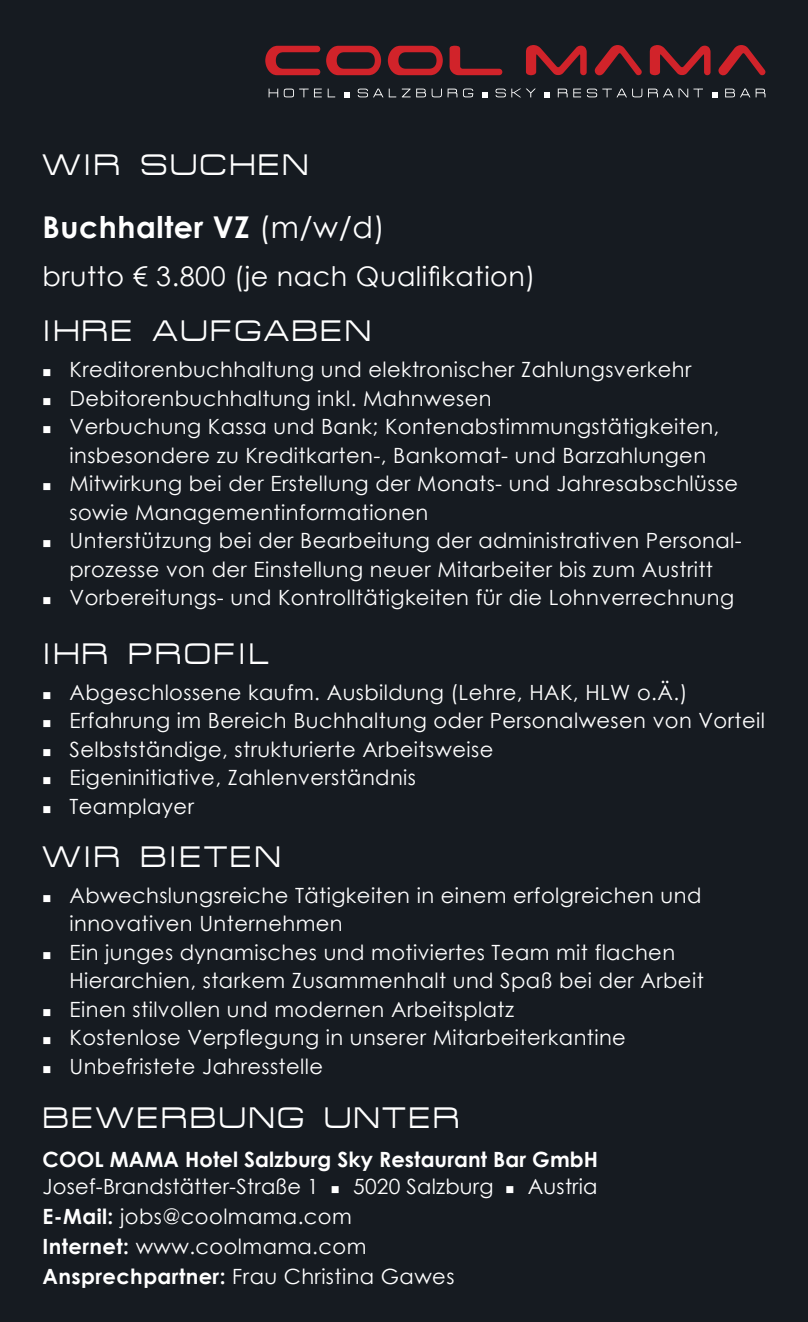
<style>
.page{position:relative;width:808px;height:1322px;background:#fff}
.page>*{position:absolute;margin:0;border:0;box-sizing:border-box;transform-origin:0 0}
.t1{font:30px "Micro Extended";letter-spacing:.08em;color:#fff}
.t2{font:700 30px "Century Gothic";letter-spacing:.02em;color:#fff}
.t3{font:27px "Century Gothic";letter-spacing:.02em;color:#fff}
.t4{font:21px/28.5px "Century Gothic";letter-spacing:.02em;color:#fff}
.s1{font-weight:400}
.s2{font-weight:700}
</style>
<div class="page">
<div style="left:0;top:0;width:808px;height:1321px;background:#161b21"></div>
<svg style="left:265px;top:46px;width:55px;height:29px"></svg>
<svg style="left:326px;top:46px;width:55px;height:29px"></svg>
<svg style="left:388px;top:46px;width:55px;height:29px"></svg>
<svg style="left:449px;top:45px;width:53px;height:30px"></svg>
<svg style="left:526px;top:45px;width:61px;height:30px"></svg>
<svg style="left:650px;top:45px;width:60px;height:30px"></svg>
<svg style="left:595px;top:45px;width:47px;height:31px"></svg>
<svg style="left:718px;top:45px;width:47px;height:31px"></svg>
<svg style="left:269px;top:89px;width:9px;height:8px"></svg>
<svg style="left:284px;top:89px;width:38px;height:8px"></svg>
<svg style="left:328px;top:89px;width:7px;height:8px"></svg>
<svg style="left:344px;top:92px;width:6px;height:5px"></svg>
<svg style="left:358px;top:89px;width:25px;height:8px"></svg>
<svg style="left:389px;top:89px;width:7px;height:8px"></svg>
<svg style="left:402px;top:89px;width:24px;height:8px"></svg>
<svg style="left:432px;top:89px;width:10px;height:8px"></svg>
<svg style="left:448px;top:89px;width:9px;height:8px"></svg>
<svg style="left:463px;top:88px;width:10px;height:9px"></svg>
<svg style="left:482px;top:92px;width:6px;height:5px"></svg>
<svg style="left:495px;top:89px;width:41px;height:8px"></svg>
<svg style="left:544px;top:92px;width:6px;height:5px"></svg>
<svg style="left:558px;top:89px;width:23px;height:8px"></svg>
<svg style="left:587px;top:89px;width:55px;height:8px"></svg>
<svg style="left:648px;top:89px;width:55px;height:8px"></svg>
<svg style="left:712px;top:92px;width:5px;height:5px"></svg>
<svg style="left:725px;top:89px;width:25px;height:8px"></svg>
<svg style="left:756px;top:89px;width:9px;height:8px"></svg>
<h1 class="t1" style="left:43px;top:148px;width:267px">WIR SUCHEN</h1>
<h1 class="t2" style="left:43px;top:204px;width:344px">Buchhalter VZ <span class="s1">(m/w/d)</span></h1>
<p class="t3" style="left:43px;top:257px;width:494px">brutto € 3.800 (je nach Qualifikation)</p>
<h1 class="t1" style="left:43px;top:315px;width:23px">IHRE</h1>
<h1 class="t1" style="left:152px;top:315px;width:166px">AUFGABEN</h1>
<p class="t4" style="left:43px;top:355px;width:650px">■ Kreditorenbuchhaltung und elektronischer Zahlungsverkehr</p>
<p class="t4" style="left:43px;top:384px;width:450px">■ Debitorenbuchhaltung inkl. Mahnwesen</p>
<p class="t4" style="left:70px;top:412px;width:651px;text-indent:-27px">■ Verbuchung Kassa und Bank; Kontenabstimmungstätigkeiten, insbesondere zu Kreditkarten-, Bankomat- und Barzahlungen</p>
<p class="t4" style="left:70px;top:469px;width:670px;text-indent:-27px">■ Mitwirkung bei der Erstellung der Monats- und Jahresabschlüsse sowie Managementinformationen</p>
<p class="t4" style="left:43px;top:526px;width:701px;text-align:center">■ Unterstützung bei der Bearbeitung der administrativen Personal&shy;prozesse von der Einstellung neuer Mitarbeiter bis zum Austritt</p>
<p class="t4" style="left:43px;top:583px;width:693px">■ Vorbereitungs- und Kontrolltätigkeiten für die Lohnverrechnung</p>
<h1 class="t1" style="left:43px;top:637px;width:22px">IHR</h1>
<h1 class="t1" style="left:128px;top:637px;width:143px">PROFIL</h1>
<p class="t4" style="left:43px;top:677px;width:646px">■ Abgeschlossene kaufm. Ausbildung (Lehre, HAK, HLW o.Ä.)</p>
<p class="t4" style="left:43px;top:706px;width:724px">■ Erfahrung im Bereich Buchhaltung oder Personalwesen von Vorteil</p>
<p class="t4" style="left:43px;top:734px;width:452px">■ Selbstständige, strukturierte Arbeitsweise</p>
<p class="t4" style="left:43px;top:763px;width:375px">■ Eigeninitiative, Zahlenverständnis</p>
<p class="t4" style="left:43px;top:791px;width:153px">■ Teamplayer</p>
<h1 class="t1" style="left:43px;top:840px;width:240px">WIR BIETEN</h1>
<p class="t4" style="left:70px;top:880px;width:633px;text-indent:-27px">■ Abwechslungsreiche Tätigkeiten in einem erfolgreichen und innovativen Unternehmen</p>
<p class="t4" style="left:70px;top:937px;width:636px;text-indent:-27px">■ Ein junges dynamisches und motiviertes Team mit flachen<br>Hierarchien, starkem Zusammenhalt und Spaß bei der Arbeit</p>
<p class="t4" style="left:43px;top:994px;width:473px">■ Einen stilvollen und modernen Arbeitsplatz</p>
<p class="t4" style="left:43px;top:1023px;width:585px">■ Kostenlose Verpflegung in unserer Mitarbeiterkantine</p>
<p class="t4" style="left:43px;top:1051px;width:282px">■ Unbefristete Jahresstelle</p>
<h1 class="t1" style="left:43px;top:1101px;width:418px">BEWERBUNG UNTER</h1>
<p class="t4" style="left:43px;top:1145px;width:557px;line-height:27px"><span class="s2">COOL MAMA Hotel Salzburg Sky Restaurant Bar GmbH<br></span>Josef-Brandstätter-Straße 1 ■ 5020 Salzburg ■ Austria</p>
<p class="t4" style="left:43px;top:1201px;width:413px;line-height:30px"><span class="s2">E-Mail:</span> jobs@coolmama.com<br><span class="s2">Internet:</span> www.coolmama.com<br><span class="s2">Ansprechpartner:</span> Frau Christina Gawes</p>
</div>
